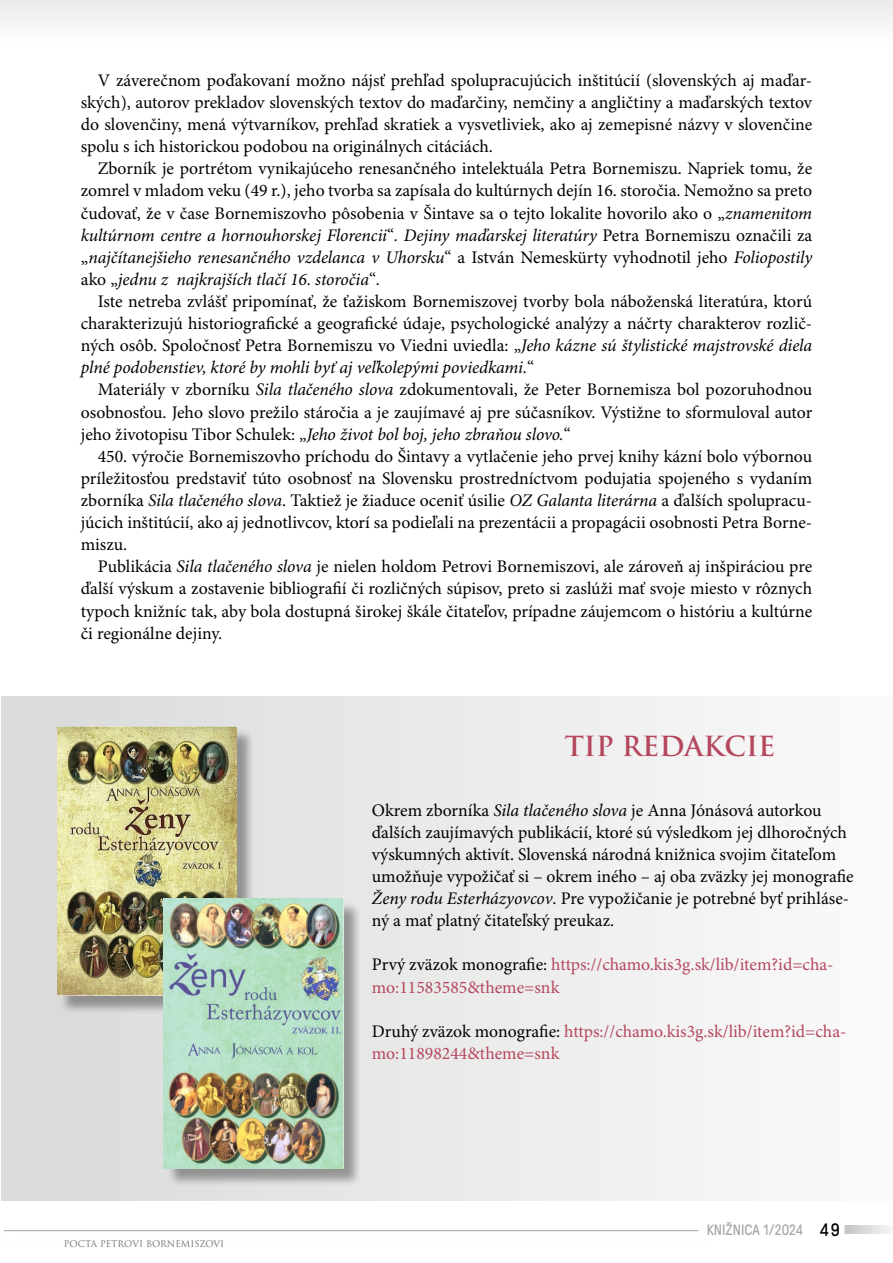
<style>
.page{position:relative;width:893px;height:1263px;background:#fff}
.page>*{position:absolute;margin:0;border:0;box-sizing:border-box;transform-origin:0 0}
.t1{font:700 27px "Trajan Pro";color:#b5475d}
.t2{font:17.7px/22px "Minion Pro";color:#000;text-align:justify}
.t3{font:17.7px/22px "Minion Pro";color:#b5475d}
.t4{font:15px "GT Pressura";color:#706f6f}
.t5{font:9px "Trajan Pro";color:#706f6f}
.s1{font-style:italic}
.s2{color:#000}
.s3{font-size:18px;color:#000}
</style>
<div class="page">
<hr style="left:0;top:0;width:2px;height:44px;background:#e3e3e3">
<svg style="left:844px;top:1225px;width:46px;height:9px"></svg>
<div style="left:2px;top:0;width:891px;height:44px;background:#f4f4f4"></div>
<hr style="left:4px;top:1230px;width:695px;height:1px;background:#a5a29a">
<div style="left:1px;top:696px;width:892px;height:504px;background:linear-gradient(to right,#d9dad9,#fafafa)"></div>
<div style="left:60px;top:729px;width:196px;height:285px;background:#000;opacity:.35"></div>
<img style="left:57px;top:726px;width:180px;height:270px">
<div style="left:166px;top:901px;width:196px;height:286px;background:#000;opacity:.35"></div>
<img style="left:164px;top:899px;width:179px;height:269px">
<p class="t2" style="left:81px;top:70px;width:733px;text-indent:17px">V záverečnom poďakovaní možno nájsť prehľad spolupracujúcich inštitúcií (slovenských aj maďar&shy;ských), autorov prekladov slovenských textov do maďarčiny, nemčiny a angličtiny a maďarských textov do slovenčiny, mená výtvarníkov, prehľad skratiek a vysvetliviek, ako aj zemepisné názvy v slovenčine spolu s ich historickou podobou na originálnych citáciách.</p>
<p class="t2" style="left:81px;top:158px;width:733px;text-indent:17px">Zborník je portrétom vynikajúceho renesančného intelektuála Petra Bornemiszu. Napriek tomu, že zomrel v mladom veku (49 r.), jeho tvorba sa zapísala do kultúrnych dejín 16. storočia. Nemožno sa preto čudovať, že v čase Bornemiszovho pôsobenia v Šintave sa o tejto lokalite hovorilo ako o „<span class="s1">znamenitom kultúrnom centre a hornouhorskej Florencii</span>“<span class="s1">. Dejiny maďarskej literatúry</span> Petra Bornemiszu označili za „<span class="s1">najčítanejšieho renesančného vzdelanca v Uhorsku</span>“ a István Nemeskürty vyhodnotil jeho <span class="s1">Foliopostily </span>ako „<span class="s1">jednu z najkrajších tlačí 16. storočia</span>“<span class="s1">.</span></p>
<p class="t2" style="left:81px;top:291px;width:733px;text-indent:17px">Iste netreba zvlášť pripomínať, že ťažiskom Bornemiszovej tvorby bola náboženská literatúra, ktorú charakterizujú historiografické a geografické údaje, psychologické analýzy a náčrty charakterov rozlič&shy;ných osôb. Spoločnosť Petra Bornemiszu vo Viedni uviedla: „<span class="s1">Jeho kázne sú štylistické majstrovské diela plné podobenstiev, ktoré by mohli byť aj veľkolepými poviedkami.</span>“</p>
<p class="t2" style="left:81px;top:379px;width:733px;text-indent:17px">Materiály v zborníku <span class="s1">Sila tlačeného slova</span> zdokumentovali, že Peter Bornemisza bol pozoruhodnou osobnosťou. Jeho slovo prežilo stáročia a je zaujímavé aj pre súčasníkov. Výstižne to sformuloval autor jeho životopisu Tibor Schulek: „<span class="s1">Jeho život bol boj, jeho zbraňou slovo.</span>“</p>
<p class="t2" style="left:81px;top:446px;width:733px;text-indent:17px">450. výročie Bornemiszovho príchodu do Šintavy a vytlačenie jeho prvej knihy kázní bolo výbornou príležitosťou predstaviť túto osobnosť na Slovensku prostredníctvom podujatia spojeného s vydaním zborníka <span class="s1">Sila tlačeného slova</span>. Taktiež je žiaduce oceniť úsilie <span class="s1">OZ Galanta literárna</span> a ďalších spolupracu&shy;júcich inštitúcií, ako aj jednotlivcov, ktorí sa podieľali na prezentácii a propagácii osobnosti Petra Borne&shy;miszu.</p>
<p class="t2" style="left:81px;top:556px;width:733px;text-indent:17px">Publikácia <span class="s1">Sila tlačeného slova</span> je nielen holdom Petrovi Bornemiszovi, ale zároveň aj inšpiráciou pre ďalší výskum a zostavenie bibliografií či rozličných súpisov, preto si zaslúži mať svoje miesto v rôznych typoch knižníc tak, aby bola dostupná širokej škále čitateľov, prípadne záujemcom o históriu a kultúrne či regionálne dejiny.</p>
<h1 class="t1" style="left:565px;top:729px;width:212px">TIP REDAKCIE</h1>
<p class="t2" style="left:372px;top:800px;width:483px;text-align:left">Okrem zborníka <span class="s1">Sila tlačeného slova</span> je Anna Jónásová autorkou ďalších zaujímavých publikácií, ktoré sú výsledkom jej dlhoročných výskumných aktivít. Slovenská národná knižnica svojim čitateľom umožňuje vypožičať si – okrem iného – aj oba zväzky jej monografie <span class="s1">Ženy rodu Esterházyovcov</span>. Pre vypožičanie je potrebné byť prihláse&shy;ný a mať platný čitateľský preukaz.</p>
<p class="t3" style="left:372px;top:954px;width:463px"><span class="s2">Prvý zväzok monografie:</span> https://chamo.kis3g.sk/lib/item?id=cha&shy;mo:11583585&amp;theme=snk</p>
<p class="t3" style="left:372px;top:1021px;width:476px"><span class="s2">Druhý zväzok monografie:</span> https://chamo.kis3g.sk/lib/item?id=cha&shy;mo:11898244&amp;theme=snk</p>
<p class="t5" style="left:64px;top:1238px;width:162px">POCTA PETROVI BORNEMISZOVI</p>
<p class="t4" style="left:706px;top:1218px;width:135px">KNIŽNICA 1/2024 <span class="s3">49</span></p>
</div>
